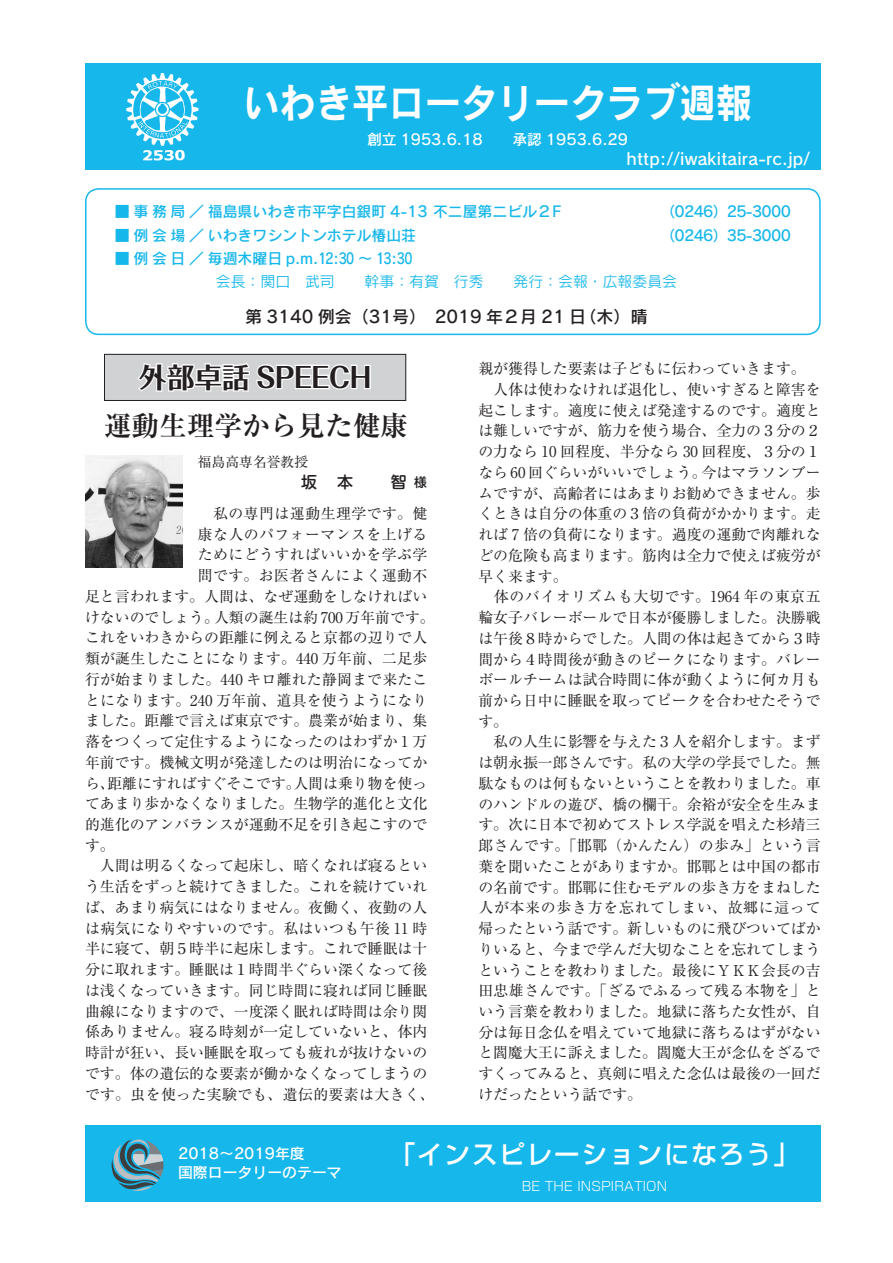
<style>
.page{position:relative;width:893px;height:1263px;background:#fff}
.page>*{position:absolute;margin:0;border:0;box-sizing:border-box;transform-origin:0 0}
.t1{font:40.35px "Rodin Pro B";color:#fff;scale:.9 1}
.t2{font:700 27.6px "Ryumin Pr 6";color:#231f20}
.t3{font:700 27.6px "Folk Pro";color:#231f20}
.t4{font:500 25.5px "Shin Go Pr 6";letter-spacing:.075em;color:#fff}
.t5{font:16.95px "Rodin Pro DB";color:#231f20}
.t6{font:16.5px "Rodin Pro DB";letter-spacing:.01em;color:#fff}
.t7{font:500 15.9px "Shin M Go Pr 6";color:#231f20}
.t8{font:14.85px/20.7px "Ryumin Pr 6";color:#231f20}
.t9{font:14.85px "Rodin Pro DB";color:#16b7eb}
.t10{font:14.85px/19.2px "Rodin Pro DB";color:#fff}
.t11{font:14.85px "Ryumin Pr 6";letter-spacing:.025em;color:#231f20}
.t12{font:14.85px "Rodin Pro M";color:#16b7eb}
.t13{font:14.85px "Ryumin Pr 6";letter-spacing:.035em;color:#231f20}
.t14{font:14.85px "Ryumin Pr 6";letter-spacing:.03em;color:#231f20}
.t15{font:14.85px/23.4px "Rodin Pro DB";letter-spacing:-.05em;color:#16b7eb}
.t16{font:13.8px "Ryumin Pr 6";color:#231f20}
.t17{font:300 12.75px "Shin Go Pr 6";letter-spacing:.01em;color:#fff}
.s1{font-size:12.75px}
</style>
<div class="page">
<div style="left:85px;top:64px;width:736px;height:106px;background:#16b7eb"></div>
<div style="left:85px;top:1125px;width:736px;height:76px;background:#16b7eb"></div>
<div style="left:85px;top:188px;width:736px;height:147px;border:1px solid #16b7eb;border-radius:13px"></div>
<img style="left:126px;top:73px;width:73px;height:88px">
<svg style="left:112px;top:1139px;width:52px;height:52px"></svg>
<div style="left:104px;top:354px;width:302px;height:46px;background:#d1d2d4"></div>
<svg style="left:137px;top:363px;width:234px;height:29px"></svg>
<div style="left:104px;top:354px;width:302px;height:47px;border:1px solid #231f20"></div>
<img style="left:85px;top:455px;width:98px;height:113px">
<h1 class="t1" style="left:243px;top:76px;width:567px">いわき平ロータリークラブ週報</h1>
<p class="t10" style="left:367px;top:129px;width:263px">創立 1953.6.18　　承認 1953.6.29</p>
<p class="t9" style="left:115px;top:202px;width:448px">■ 事務局／福島県いわき市平字白銀町 4-13 不二屋第二ビル２F</p>
<p class="t9" style="left:115px;top:225px;width:303px">■ 例会場／いわきワシントンホテル椿山荘</p>
<p class="t9" style="left:115px;top:248px;width:299px">■ 例会日／毎週木曜日 p.m.12:30 ～ 13:30</p>
<p class="t6" style="left:627px;top:147px;width:185px">http://iwakitaira-rc.jp/</p>
<p class="t15" style="left:660px;top:199px;width:132px">（0246）25-3000（0246）35-3000</p>
<p class="t12" style="left:216px;top:272px;width:463px">会長：関口　武司　　幹事：有賀　行秀　　発行：会報・広報委員会</p>
<p class="t5" style="left:245px;top:305px;width:404px">第 3140 例会（31号）　2019 年２月 21 日（木）晴</p>
<h2 class="t3" style="left:139px;top:354px;width:234px">外部卓話 SPEECH</h2>
<p class="t8" style="left:478px;top:358px;width:344px">親が獲得した要素は子どもに伝わっていきます。　人体は使わなければ退化し、使いすぎると障害を起こします。適度に使えば発達するのです。適度とは難しいですが、筋力を使う場合、全力の３分の２の力なら 10 回程度、半分なら 30 回程度、３分の１なら 60 回ぐらいがいいでしょう。今はマラソンブームですが、高齢者にはあまりお勧めできません。歩くときは自分の体重の３倍の負荷がかかります。走れば 7 倍の負荷になります。過度の運動で肉離れなどの危険も高まります。筋肉は全力で使えば疲労が早く来ます。<br>　体のバイオリズムも大切です。1964 年の東京五輪女子バレーボールで日本が優勝しました。決勝戦は午後８時からでした。人間の体は起きてから３時間から４時間後が動きのピークになります。バレーボールチームは試合時間に体が動くように何カ月も前から日中に睡眠を取ってピークを合わせたそうです。<br>　私の人生に影響を与えた３人を紹介します。まずは朝永振一郎さんです。私の大学の学長でした。無駄なものは何もないということを教わりました。車のハンドルの遊び、橋の欄干。余裕が安全を生みます。次に日本で初めてストレス学説を唱えた杉靖三郞さんです。「邯鄲（かんたん）の歩み」という言葉を聞いたことがありますか。邯鄲とは中国の都市の名前です。邯鄲に住むモデルの歩き方をまねした人が本来の歩き方を忘れてしまい、故郷に這って帰ったという話です。新しいものに飛びついてばかりいると、今まで学んだ大切なことを忘れてしまうということを教わりました。最後にＹＫＫ会長の吉田忠雄さんです。「ざるでふるって残る本物を」という言葉を教わりました。地獄に落ちた女性が、自分は毎日念仏を唱えていて地獄に落ちるはずがないと閻魔大王に訴えました。閻魔大王が念仏をざるですくってみると、真剣に唱えた念仏は最後の一回だけだったという話です。</p>
<h2 class="t2" style="left:104px;top:403px;width:306px">運動生理学から見た健康</h2>
<p class="t16" style="left:198px;top:451px;width:112px">福島高専名誉教授</p>
<p class="t7" style="left:301px;top:469px;width:127px">坂　本　　智 <span class="s1">様</span></p>
<p class="t13" style="left:198px;top:502px;width:231px">　私の専門は運動生理学です。健</p>
<p class="t14" style="left:198px;top:522px;width:231px">康な人のパフォーマンスを上げる</p>
<p class="t14" style="left:198px;top:543px;width:231px">ためにどうすればいいかを学ぶ学</p>
<p class="t13" style="left:198px;top:564px;width:231px">問です。お医者さんによく運動不</p>
<p class="t8" style="left:85px;top:585px;width:344px">足と言われます。人間は、なぜ運動をしなければい</p>
<p class="t8" style="left:85px;top:606px;width:351px">けないのでしょう。人類の誕生は約 700 万年前です。</p>
<p class="t8" style="left:85px;top:627px;width:344px">これをいわきからの距離に例えると京都の辺りで人</p>
<p class="t8" style="left:85px;top:647px;width:344px">類が誕生したことになります。440 万年前、二足歩</p>
<p class="t8" style="left:85px;top:668px;width:344px">行が始まりました。440 キロ離れた静岡まで来たこ</p>
<p class="t8" style="left:85px;top:689px;width:344px">とになります。240 万年前、道具を使うようになり</p>
<p class="t8" style="left:85px;top:710px;width:344px">ました。距離で言えば東京です。農業が始まり、集</p>
<p class="t8" style="left:85px;top:730px;width:344px">落をつくって定住するようになったのはわずか 1 万</p>
<p class="t8" style="left:85px;top:751px;width:344px">年前です。機械文明が発達したのは明治になってか</p>
<p class="t8" style="left:85px;top:772px;width:344px">ら、距離にすればすぐそこです。人間は乗り物を使っ</p>
<p class="t8" style="left:85px;top:792px;width:344px">てあまり歩かなくなりました。生物学的進化と文化</p>
<p class="t8" style="left:85px;top:813px;width:344px">的進化のアンバランスが運動不足を引き起こすので</p>
<p class="t8" style="left:85px;top:834px;width:31px">す。</p>
<p class="t8" style="left:85px;top:855px;width:344px">　人間は明るくなって起床し、暗くなれば寝るとい</p>
<p class="t8" style="left:85px;top:875px;width:344px">う生活をずっと続けてきました。これを続けていれ</p>
<p class="t8" style="left:85px;top:896px;width:344px">ば、あまり病気にはなりません。夜働く、夜勤の人</p>
<p class="t11" style="left:85px;top:916px;width:344px">は病気になりやすいのです。私はいつも午後 11 時</p>
<p class="t8" style="left:85px;top:938px;width:344px">半に寝て、朝５時半に起床します。これで睡眠は十</p>
<p class="t8" style="left:85px;top:958px;width:344px">分に取れます。睡眠は１時間半ぐらい深くなって後</p>
<p class="t8" style="left:85px;top:979px;width:344px">は浅くなっていきます。同じ時間に寝れば同じ睡眠</p>
<p class="t8" style="left:85px;top:1000px;width:344px">曲線になりますので、一度深く眠れば時間は余り関</p>
<p class="t8" style="left:85px;top:1020px;width:344px">係ありません。寝る時刻が一定していないと、体内</p>
<p class="t8" style="left:85px;top:1041px;width:344px">時計が狂い、長い睡眠を取っても疲れが抜けないの</p>
<p class="t8" style="left:85px;top:1062px;width:344px">です。体の遺伝的な要素が働かなくなってしまうの</p>
<p class="t11" style="left:85px;top:1082px;width:351px">です。虫を使った実験でも、遺伝的要素は大きく、</p>
<p class="t10" style="left:178px;top:1143px;width:165px">2018～2019年度<br>国際ロータリーのテーマ</p>
<h3 class="t4" style="left:390px;top:1133px;width:411px">「インスピレーションになろう」</h3>
<p class="t17" style="left:522px;top:1176px;width:147px">BE THE INSPIRATION</p>
</div>
